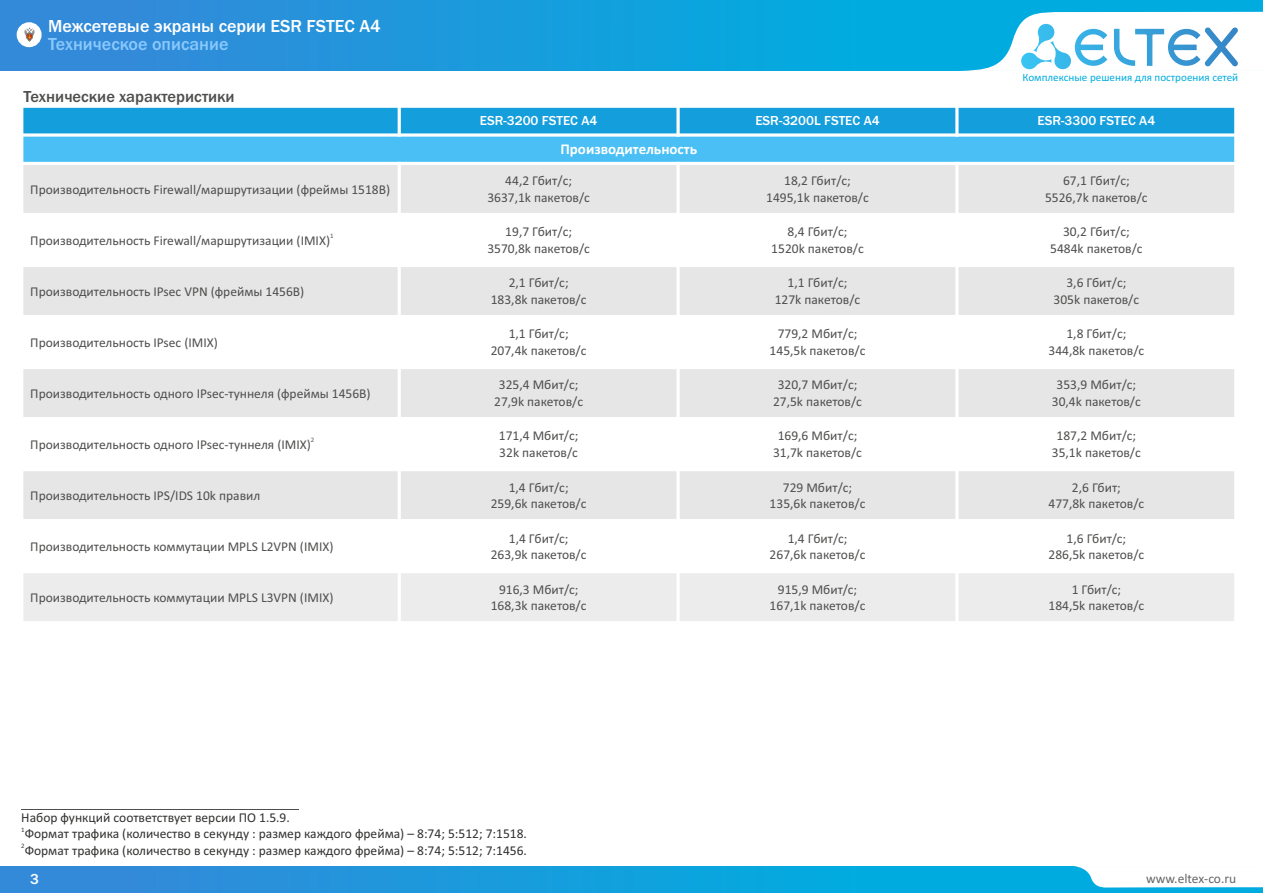
<style>
.page{position:relative;width:1263px;height:893px;background:#fff}
.page>*{position:absolute;margin:0;border:0;box-sizing:border-box;transform-origin:0 0}
.t1{font:500 18px "Franklin Gothic";color:#fff}
.t2{font:500 18px "Franklin Gothic";color:#8ac9fc}
.t3{font:500 16.5px "Franklin Gothic";color:#4e4e4d}
.t4{font:700 15px "Calibri";color:#fff}
.t5{font:500 15px "Franklin Gothic";color:#fff}
.t6{font:13.5px/16.5px "Calibri";color:#4e4e4d;text-align:center}
.t7{font:13.5px "Calibri";color:#313130}
.t8{font:500 13.5px "Franklin Gothic";color:#fff}
.t9{font:13.5px "Calibri";color:#666}
.t10{font:11.1px "Calibri";color:#00acdf}
.t11{font:6.75px "Calibri";color:#4e4e4d}
.t12{font:6.75px "Calibri";color:#313130}
</style>
<div class="page">
<div style="left:0;top:866px;width:1263px;height:27px;background:linear-gradient(to right,#3489d9,#00b4e0)"></div>
<svg style="left:1073px;top:866px;width:190px;height:22px"></svg>
<div style="left:22px;top:106px;width:377px;height:29px;background:#159edc"></div>
<div style="left:399px;top:106px;width:279px;height:29px;background:#159edc"></div>
<div style="left:678px;top:106px;width:279px;height:29px;background:#159edc"></div>
<div style="left:957px;top:106px;width:279px;height:29px;background:#159edc"></div>
<div style="left:22px;top:135px;width:1214px;height:28px;background:#49bff5"></div>
<div style="left:22px;top:163px;width:377px;height:51px;background:#e6e6e6"></div>
<div style="left:399px;top:163px;width:279px;height:51px;background:#e6e6e6"></div>
<div style="left:678px;top:163px;width:279px;height:51px;background:#e6e6e6"></div>
<div style="left:957px;top:163px;width:279px;height:51px;background:#e6e6e6"></div>
<div style="left:22px;top:265px;width:377px;height:51px;background:#e6e6e6"></div>
<div style="left:399px;top:265px;width:279px;height:51px;background:#e6e6e6"></div>
<div style="left:678px;top:265px;width:279px;height:51px;background:#e6e6e6"></div>
<div style="left:957px;top:265px;width:279px;height:51px;background:#e6e6e6"></div>
<div style="left:22px;top:368px;width:377px;height:51px;background:#e6e6e6"></div>
<div style="left:399px;top:368px;width:279px;height:51px;background:#e6e6e6"></div>
<div style="left:678px;top:368px;width:279px;height:51px;background:#e6e6e6"></div>
<div style="left:957px;top:368px;width:279px;height:51px;background:#e6e6e6"></div>
<div style="left:22px;top:470px;width:377px;height:51px;background:#e6e6e6"></div>
<div style="left:399px;top:470px;width:279px;height:51px;background:#e6e6e6"></div>
<div style="left:678px;top:470px;width:279px;height:51px;background:#e6e6e6"></div>
<div style="left:957px;top:470px;width:279px;height:51px;background:#e6e6e6"></div>
<div style="left:22px;top:572px;width:377px;height:51px;background:#ececec"></div>
<div style="left:399px;top:572px;width:279px;height:51px;background:#ececec"></div>
<div style="left:678px;top:572px;width:279px;height:51px;background:#ececec"></div>
<div style="left:957px;top:572px;width:279px;height:51px;background:#ececec"></div>
<hr style="left:20px;top:105px;width:3px;height:519px;background:#fff">
<hr style="left:398px;top:162px;width:3px;height:462px;background:#fff">
<hr style="left:398px;top:105px;width:3px;height:32px;background:#fff">
<hr style="left:676px;top:162px;width:4px;height:462px;background:#fff">
<svg style="left:676px;top:108px;width:4px;height:25px"></svg>
<hr style="left:955px;top:162px;width:3px;height:462px;background:#fff">
<hr style="left:955px;top:105px;width:3px;height:32px;background:#fff">
<hr style="left:1234px;top:519px;width:3px;height:105px;background:#fff">
<hr style="left:1234px;top:105px;width:3px;height:417px;background:#fff">
<hr style="left:20px;top:621px;width:1217px;height:3px;background:#fff">
<hr style="left:20px;top:570px;width:1217px;height:3px;background:#fff">
<hr style="left:20px;top:519px;width:1217px;height:3px;background:#fff">
<hr style="left:20px;top:468px;width:1217px;height:3px;background:#fff">
<hr style="left:20px;top:417px;width:1217px;height:3px;background:#fff">
<hr style="left:20px;top:366px;width:1217px;height:3px;background:#fff">
<hr style="left:20px;top:315px;width:1217px;height:3px;background:#fff">
<hr style="left:20px;top:264px;width:1217px;height:3px;background:#fff">
<hr style="left:20px;top:213px;width:1217px;height:3px;background:#fff">
<hr style="left:20px;top:162px;width:1217px;height:3px;background:#fff">
<svg style="left:23px;top:133px;width:1212px;height:4px;fill:#fff"></svg>
<hr style="left:20px;top:105px;width:1217px;height:3px;background:#fff">
<hr style="left:21px;top:809px;width:278px;height:1px;background:#4e4e4d">
<div style="left:0;top:0;width:1263px;height:71px;background:linear-gradient(to right,#3489d9,#00b4e0)"></div>
<svg style="left:959px;top:12px;width:304px;height:59px"></svg>
<div style="left:17px;top:22px;width:25px;height:25px;border:9px solid #fff;border-radius:50%"></div>
<svg style="left:20px;top:25px;width:19px;height:19px"></svg>
<h1 class="t1" style="left:48px;top:20px;width:334px">Межсетевые экраны серии ESR FSTEC A4</h1>
<h1 class="t2" style="left:48px;top:37px;width:182px">Техническое описание</h1>
<p class="t3" style="left:23px;top:90px;width:213px">Технические характеристики</p>
<p class="t10" style="left:1022px;top:72px;width:217px">Комплексные решения для построения сетей</p>
<p class="t8" style="left:480px;top:116px;width:119px">ESR-3200 FSTEC A4</p>
<p class="t8" style="left:755px;top:116px;width:126px">ESR-3200L FSTEC A4</p>
<p class="t8" style="left:1037px;top:116px;width:119px">ESR-3300 FSTEC A4</p>
<p class="t4" style="left:560px;top:143px;width:138px">Производительность</p>
<p class="t6" style="left:30px;top:182px;width:361px">Производительность Firewall/маршрутизации (фреймы 1518B)</p>
<p class="t6" style="left:487px;top:174px;width:104px">44,2 Гбит/с;<br>3637,1k пакетов/с</p>
<p class="t6" style="left:766px;top:174px;width:104px">18,2 Гбит/с;<br>1495,1k пакетов/с</p>
<p class="t6" style="left:1045px;top:174px;width:104px">67,1 Гбит/с;<br>5526,7k пакетов/с</p>
<p class="t11" style="left:330px;top:233px;width:5px">1</p>
<p class="t6" style="left:30px;top:233px;width:301px">Производительность Firewall/маршрутизации (IMIX)</p>
<p class="t6" style="left:487px;top:225px;width:104px">19,7 Гбит/с;<br>3570,8k пакетов/с</p>
<p class="t6" style="left:771px;top:225px;width:94px">8,4 Гбит/с;<br>1520k пакетов/с</p>
<p class="t6" style="left:1050px;top:225px;width:94px">30,2 Гбит/с;<br>5484k пакетов/с</p>
<p class="t6" style="left:30px;top:284px;width:276px">Производительность IPsec VPN (фреймы 1456B)</p>
<p class="t6" style="left:491px;top:276px;width:97px">2,1 Гбит/с;<br>183,8k пакетов/с</p>
<p class="t6" style="left:775px;top:276px;width:87px">1,1 Гбит/с;<br>127k пакетов/с</p>
<p class="t6" style="left:1053px;top:276px;width:87px">3,6 Гбит/с;<br>305k пакетов/с</p>
<p class="t6" style="left:30px;top:335px;width:189px">Производительность IPsec (IMIX)</p>
<p class="t6" style="left:491px;top:327px;width:97px">1,1 Гбит/с;<br>207,4k пакетов/с</p>
<p class="t6" style="left:770px;top:327px;width:97px">779,2 Мбит/с;<br>145,5k пакетов/с</p>
<p class="t6" style="left:1048px;top:327px;width:97px">1,8 Гбит/с;<br>344,8k пакетов/с</p>
<p class="t6" style="left:30px;top:386px;width:342px">Производительность одного IPsec-туннеля (фреймы 1456B)</p>
<p class="t6" style="left:494px;top:378px;width:90px">325,4 Мбит/с;<br>27,9k пакетов/с</p>
<p class="t6" style="left:773px;top:378px;width:90px">320,7 Мбит/с;<br>27,5k пакетов/с</p>
<p class="t6" style="left:1052px;top:378px;width:90px">353,9 Мбит/с;<br>30,4k пакетов/с</p>
<p class="t11" style="left:311px;top:437px;width:5px">2</p>
<p class="t6" style="left:30px;top:437px;width:282px">Производительность одного IPsec-туннеля (IMIX)</p>
<p class="t6" style="left:499px;top:429px;width:81px;text-align:left">171,4 Мбит/с;<br>32k пакетов/с</p>
<p class="t6" style="left:773px;top:429px;width:90px">169,6 Мбит/с;<br>31,7k пакетов/с</p>
<p class="t6" style="left:1052px;top:429px;width:90px">187,2 Мбит/с;<br>35,1k пакетов/с</p>
<p class="t6" style="left:30px;top:488px;width:232px">Производительность IPS/IDS 10k правил</p>
<p class="t6" style="left:491px;top:480px;width:97px">1,4 Гбит/с;<br>259,6k пакетов/с</p>
<p class="t6" style="left:770px;top:480px;width:97px">729 Мбит/с;<br>135,6k пакетов/с</p>
<p class="t6" style="left:1048px;top:480px;width:97px">2,6 Гбит;<br>477,8k пакетов/с</p>
<p class="t6" style="left:30px;top:539px;width:305px">Производительность коммутации MPLS L2VPN (IMIX)</p>
<p class="t6" style="left:491px;top:531px;width:97px">1,4 Гбит/c;<br>263,9k пакетов/с</p>
<p class="t6" style="left:770px;top:531px;width:97px">1,4 Гбит/c;<br>267,6k пакетов/с</p>
<p class="t6" style="left:1048px;top:531px;width:97px">1,6 Гбит/c;<br>286,5k пакетов/с</p>
<p class="t6" style="left:30px;top:590px;width:305px">Производительность коммутации MPLS L3VPN (IMIX)</p>
<p class="t6" style="left:491px;top:582px;width:97px">916,3 Мбит/c;<br>168,3k пакетов/с</p>
<p class="t6" style="left:770px;top:582px;width:97px">915,9 Мбит/c;<br>167,1k пакетов/с</p>
<p class="t6" style="left:1048px;top:582px;width:97px">1 Гбит/c;<br>184,5k пакетов/с</p>
<p class="t7" style="left:21px;top:812px;width:270px">Набор функций соответствует версии ПО 1.5.9.</p>
<p class="t12" style="left:21px;top:826px;width:5px">1</p>
<p class="t7" style="left:25px;top:828px;width:504px">Формат трафика (количество в секунду : размер каждого фрейма) – 8:74; 5:512; 7:1518.</p>
<p class="t12" style="left:21px;top:843px;width:5px">2</p>
<p class="t7" style="left:25px;top:845px;width:504px">Формат трафика (количество в секунду : размер каждого фрейма) – 8:74; 5:512; 7:1456.</p>
<p class="t5" style="left:30px;top:874px;width:10px">3</p>
<p class="t9" style="left:1146px;top:873px;width:92px">www.eltex-co.ru</p>
</div>
